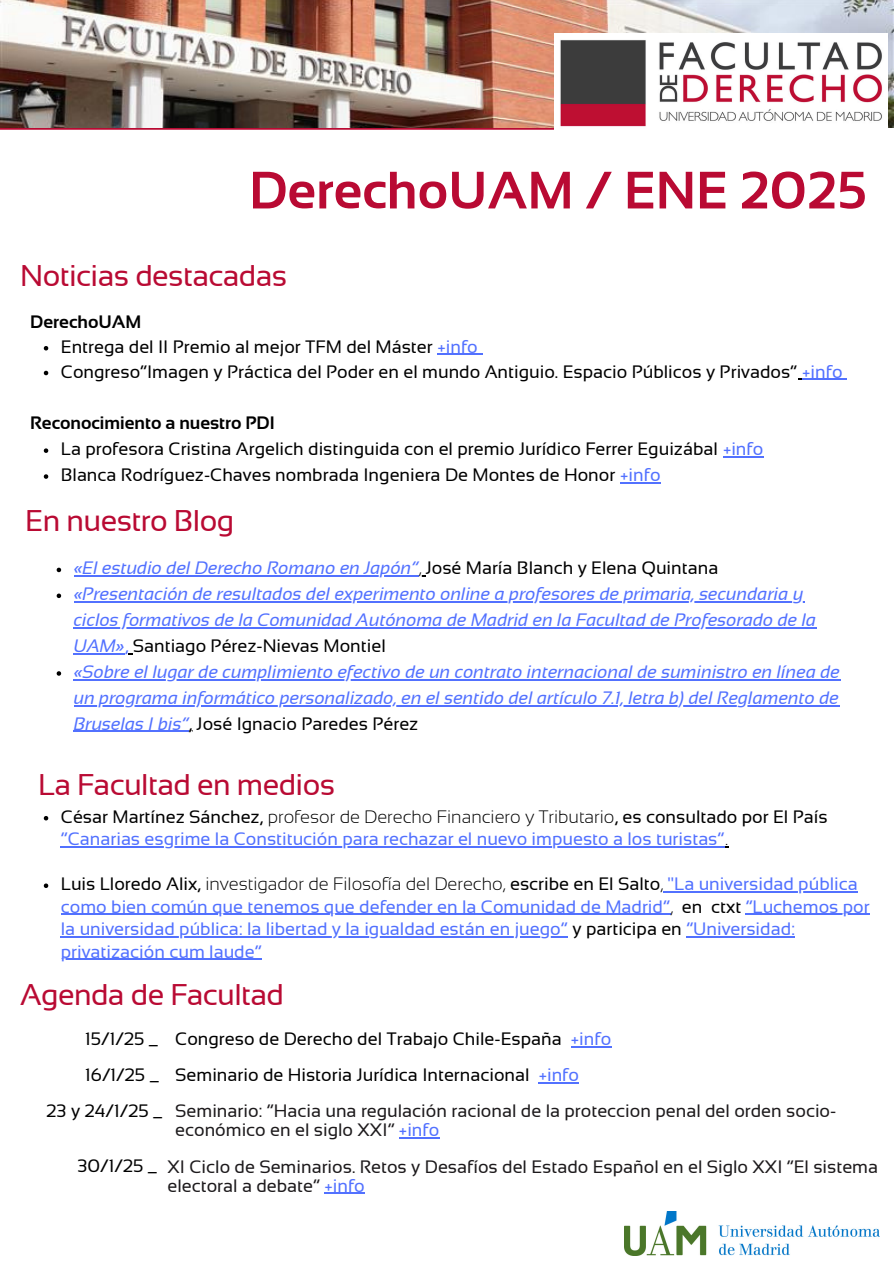
<style>
.page{position:relative;width:894px;height:1264px;background:#fff}
.page>*{position:absolute;margin:0;border:0;box-sizing:border-box;transform-origin:0 0}
.t1{font:700 52.5px "Sansation";color:#b90a33}
.t2{font:30px "Sansation";letter-spacing:-.02em;color:#b90a33}
.t3{font:18px "Sansation";color:#000}
.t4{font:italic 18px/25.8px "Sansation";color:#5271ff}
.t5{font:18px "Sansation";color:#5271ff}
.t6{font:18px/19.2px "Sansation";color:#1d1a1c}
.t7{font:300 18px "Sansation";color:#000}
.t8{font:700 18px "Sansation";color:#000}
.s1{color:#5271ff}
.s2{font-weight:300;font-style:normal;color:#000}
.s3{font-style:normal;color:#000}
.s4{font-style:normal}
.s5{font-weight:300}
.s6{font-weight:300;color:#000}
.s7{font-weight:400}
.s8{font-weight:400;color:#5271ff}
.s9{color:#000}
</style>
<div class="page">
<img style="left:624px;top:1211px;width:255px;height:44px">
<svg style="left:0;top:127px;width:554px;height:3px"></svg>
<img style="left:0;top:0;width:893px;height:127px">
<img style="left:554px;top:33px;width:333px;height:94px">
<svg style="left:44px;top:346px;width:4px;height:4px"></svg>
<hr style="left:437px;top:354px;width:41px;height:1px;background:#5271ff">
<svg style="left:44px;top:371px;width:4px;height:4px"></svg>
<hr style="left:802px;top:378px;width:40px;height:2px;background:#5271ff">
<svg style="left:44px;top:448px;width:4px;height:5px"></svg>
<hr style="left:722px;top:456px;width:41px;height:1px;background:#5271ff">
<svg style="left:44px;top:474px;width:4px;height:5px"></svg>
<hr style="left:620px;top:482px;width:40px;height:1px;background:#5271ff">
<svg style="left:57px;top:567px;width:4px;height:5px"></svg>
<hr style="left:83px;top:575px;width:335px;height:1px;background:#5271ff">
<svg style="left:57px;top:593px;width:4px;height:5px"></svg>
<hr style="left:74px;top:601px;width:730px;height:1px;background:#5271ff">
<hr style="left:74px;top:627px;width:742px;height:1px;background:#5271ff">
<hr style="left:74px;top:653px;width:51px;height:1px;background:#5271ff">
<svg style="left:57px;top:671px;width:4px;height:4px"></svg>
<hr style="left:74px;top:679px;width:766px;height:1px;background:#5271ff">
<hr style="left:74px;top:705px;width:765px;height:1px;background:#5271ff">
<hr style="left:74px;top:731px;width:108px;height:1px;background:#5271ff">
<svg style="left:44px;top:816px;width:4px;height:4px"></svg>
<hr style="left:61px;top:846px;width:663px;height:1px;background:#5271ff">
<svg style="left:44px;top:883px;width:4px;height:5px"></svg>
<hr style="left:663px;top:891px;width:194px;height:1px;background:#5271ff">
<hr style="left:61px;top:913px;width:609px;height:2px;background:#5271ff">
<hr style="left:745px;top:913px;width:124px;height:2px;background:#5271ff">
<hr style="left:61px;top:936px;width:507px;height:1px;background:#5271ff">
<hr style="left:686px;top:936px;width:108px;height:1px;background:#5271ff">
<hr style="left:61px;top:958px;width:201px;height:2px;background:#5271ff">
<hr style="left:570px;top:1045px;width:41px;height:2px;background:#5271ff">
<hr style="left:399px;top:1136px;width:40px;height:2px;background:#5271ff">
<hr style="left:324px;top:1192px;width:41px;height:1px;background:#5271ff">
<hr style="left:538px;top:1082px;width:41px;height:1px;background:#5271ff">
<h2 class="t1" style="left:249px;top:161px;width:619px">DerechoUAM / ENE 2025</h2>
<h3 class="t2" style="left:20px;top:258px;width:268px">Noticias destacadas</h3>
<p class="t8" style="left:30px;top:312px;width:113px">DerechoUAM</p>
<p class="t3" style="left:61px;top:336px;width:418px">Entrega del II Premio al mejor TFM del Máster <span class="s1">+info</span></p>
<p class="t3" style="left:61px;top:361px;width:783px">Congreso”Imagen y Práctica del Poder en el mundo Antiguio. Espacio Públicos y Privados” <span class="s1">+info</span></p>
<p class="t8" style="left:30px;top:413px;width:246px">Reconocimiento a nuestro PDI</p>
<p class="t3" style="left:61px;top:439px;width:703px">La profesora Cristina Argelich distinguida con el premio Jurídico Ferrer Eguizábal <span class="s1">+info</span></p>
<h1 class="t3" style="left:61px;top:465px;width:601px">Blanca Rodríguez-Chaves nombrada Ingeniera De Montes de Honor <span class="s1">+info</span></h1>
<p class="t2" style="left:25px;top:504px;width:210px">En nuestro Blog</p>
<p class="t4" style="left:74px;top:555px;width:646px">«El estudio del Derecho Romano en Japón”<span class="s2">,</span> <span class="s3">José María Blanch y Elena Quintana</span></p>
<h3 class="t4" style="left:74px;top:581px;width:731px">«Presentación de resultados del experimento online a profesores de primaria, secundaria y</h3>
<p class="t4" style="left:74px;top:607px;width:743px">ciclos formativos de la Comunidad Autónoma de Madrid en la Facultad de Profesorado de la<br>UAM»<span class="s4">,</span> <span class="s3">Santiago Pérez-Nievas Montiel</span></p>
<p class="t4" style="left:74px;top:659px;width:767px">«Sobre el lugar de cumplimiento efectivo de un contrato internacional de suministro en línea de</p>
<h2 class="t4" style="left:74px;top:684px;width:766px">un programa informático personalizado, en el sentido del artículo 7.1, letra b) del Reglamento de<br>Bruselas I bis”<span class="s3">, José Ignacio Paredes Pérez</span></h2>
<p class="t2" style="left:38px;top:767px;width:298px">La Facultad en medios</p>
<h2 class="t3" style="left:61px;top:806px;width:768px">César Martínez Sánchez, <span class="s5">profesor de Derecho Financiero y Tributario</span>, es consultado por El País</h2>
<p class="t5" style="left:61px;top:829px;width:668px">“Canarias esgrime la Constitución para rechazar el nuevo impuesto a los turistas”<span class="s6">.</span></p>
<p class="t7" style="left:61px;top:874px;width:798px"><span class="s7">Luis Lloredo Alix,</span> investigador de Filosofía del Derecho, <span class="s7">escribe en El Salto</span>, <span class="s8">"La universidad pública</span></p>
<p class="t5" style="left:61px;top:896px;width:810px">como bien común que tenemos que defender en la Comunidad de Madrid”<span class="s6">,</span> <span class="s9">en ctxt</span> “Luchemos por</p>
<p class="t5" style="left:61px;top:919px;width:735px">la universidad pública: la libertad y la igualdad están en juego“ <span class="s9">y participa en</span> “Universidad:</p>
<p class="t5" style="left:61px;top:941px;width:202px">privatización cum laude”</p>
<p class="t2" style="left:20px;top:978px;width:265px">Agenda de Facultad</p>
<p class="t3" style="left:85px;top:1028px;width:74px">15/1/25 _</p>
<p class="t3" style="left:175px;top:1028px;width:437px">Congreso de Derecho del Trabajo Chile-España <span class="s1">+info</span></p>
<p class="t3" style="left:85px;top:1064px;width:75px">16/1/25 _</p>
<p class="t3" style="left:175px;top:1064px;width:405px">Seminario de Historia Jurídica Internacional <span class="s1">+info</span></p>
<p class="t3" style="left:47px;top:1100px;width:117px">23 y 24/1/25 _</p>
<p class="t6" style="left:175px;top:1100px;width:662px">Seminario: “Hacia una regulación racional de la proteccion penal del orden socio&shy;económico en el siglo XXI” <span class="s1">+info</span></p>
<p class="t3" style="left:77px;top:1155px;width:81px">30/1/25 _</p>
<p class="t6" style="left:167px;top:1156px;width:712px">XI Ciclo de Seminarios. Retos y Desafíos del Estado Español en el Siglo XXI “El sistema electoral a debate” <span class="s1">+info</span></p>
</div>
